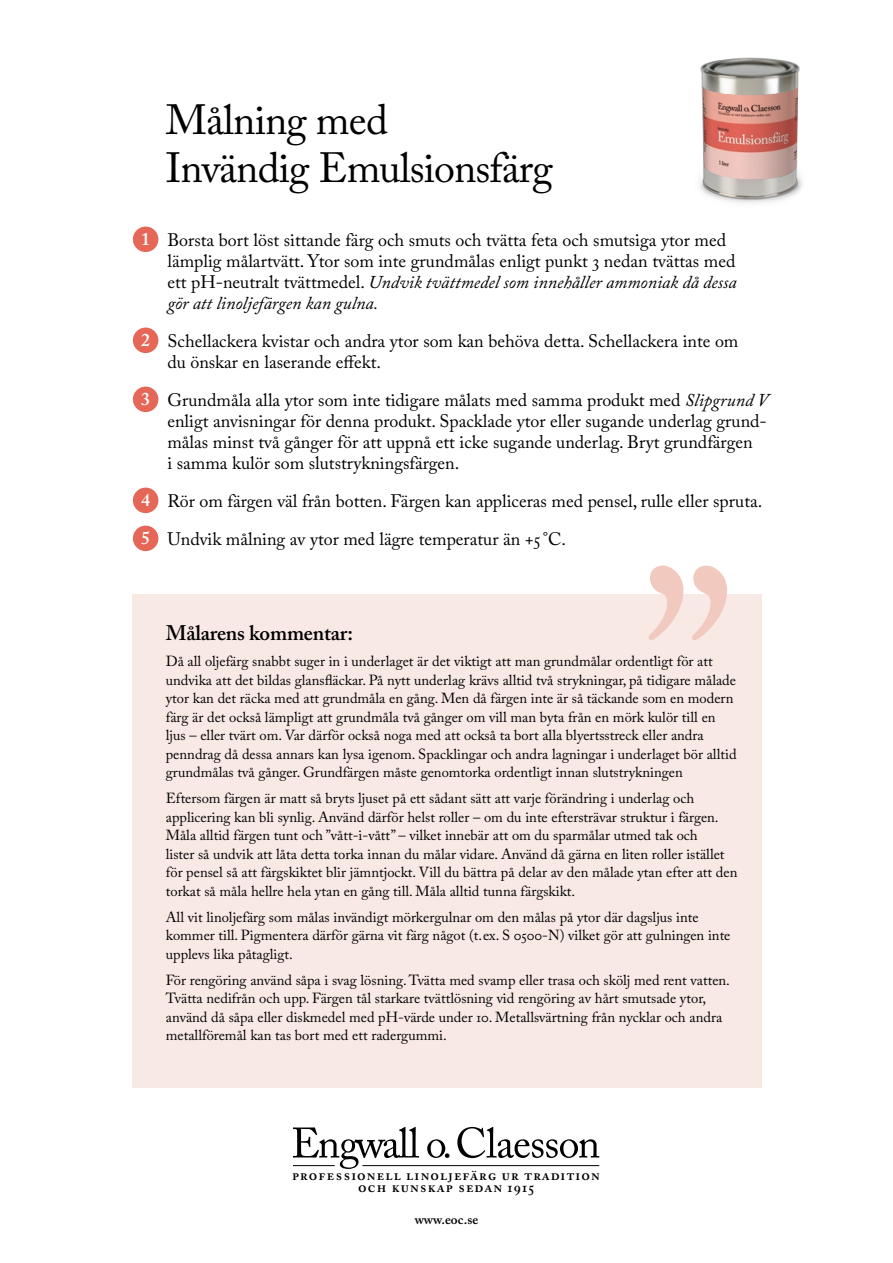
<style>
.page{position:relative;width:893px;height:1263px;background:#fff}
.page>*{position:absolute;margin:0;border:0;box-sizing:border-box;transform-origin:0 0}
.t1{font:42px/48px "Adobe Caslon Pro";letter-spacing:-.02em;color:#000}
.t2{font:600 21px "Adobe Caslon Pro";letter-spacing:-.01em;color:#000}
.t3{font:18px/21px "Adobe Caslon Pro";color:#000}
.t4{font:600 14.85px/12px "Adobe Caslon Pro";letter-spacing:.075em;color:#000;text-align:center}
.t5{font:14.55px/18.5px "Adobe Caslon Pro";color:#000}
.t6{font:600 13.5px "Adobe Caslon Pro";letter-spacing:.005em;color:#000}
.s1{font-weight:600;color:#fff}
.s2{font-style:italic}
</style>
<div class="page">
<div style="left:132px;top:595px;width:629px;height:493px;background:#f9e9e5"></div>
<div style="left:133px;top:227px;width:25px;height:25px;background:#e46758;border-radius:50%"></div>
<div style="left:133px;top:328px;width:25px;height:25px;background:#e46758;border-radius:50%"></div>
<div style="left:133px;top:387px;width:25px;height:25px;background:#e46758;border-radius:50%"></div>
<div style="left:133px;top:488px;width:25px;height:25px;background:#e46758;border-radius:50%"></div>
<div style="left:133px;top:526px;width:25px;height:25px;background:#e46758;border-radius:50%"></div>
<img style="left:699px;top:57px;width:103px;height:146px">
<svg style="left:703px;top:86px;width:95px;height:94px;background:#cb9087"></svg>
<svg style="left:293px;top:1127px;width:126px;height:42px"></svg>
<svg style="left:427px;top:1139px;width:22px;height:19px"></svg>
<svg style="left:457px;top:1127px;width:142px;height:31px"></svg>
<hr style="left:293px;top:1165px;width:42px;height:1px;background:#000">
<hr style="left:362px;top:1165px;width:237px;height:1px;background:#000">
<svg style="left:649px;top:566px;width:78px;height:74px"></svg>
<h1 class="t1" style="left:166px;top:96px;width:388px">Målning med<br>Invändig Emulsionsfärg</h1>
<p class="t3" style="left:167px;top:229px;width:571px;text-indent:-26px"><span class="s1">1</span> Borsta bort löst sittande färg och smuts och tvätta feta och smutsiga ytor med lämplig målartvätt. Ytor som inte grundmålas enligt punkt 3 nedan tvättas med ett pH-neutralt tvättmedel. <span class="s2">Undvik tvättmedel som innehåller ammoniak då dessa gör att linoljefärgen kan gulna.</span></p>
<p class="t3" style="left:167px;top:330px;width:572px;text-indent:-26px"><span class="s1">2</span> Schellackera kvistar och andra ytor som kan behöva detta. Schellackera inte om du önskar en laserande effekt.</p>
<p class="t3" style="left:167px;top:389px;width:602px;text-indent:-26px"><span class="s1">3</span> Grundmåla alla ytor som inte tidigare målats med samma produkt med <span class="s2">Slipgrund V </span>enligt anvisningar för denna produkt. Spacklade ytor eller sugande underlag grund&shy;målas minst två gånger för att uppnå ett icke sugande underlag. Bryt grundfärgen<br>i samma kulör som slutstrykningsfärgen.</p>
<p class="t3" style="left:141px;top:482px;width:623px;line-height:38px"><span class="s1">4</span> Rör om färgen väl från botten. Färgen kan appliceras med pensel, rulle eller spruta.<br><span class="s1">5</span> Undvik målning av ytor med lägre temperatur än +5°C.</p>
<h2 class="t2" style="left:166px;top:620px;width:189px">Målarens kommentar:</h2>
<p class="t5" style="left:166px;top:652px;width:572px">Då all oljefärg snabbt suger in i underlaget är det viktigt att man grundmålar ordentligt för att undvika att det bildas glansfläckar. På nytt underlag krävs alltid två strykningar, på tidigare målade ytor kan det räcka med att grundmåla en gång. Men då färgen inte är så täckande som en modern färg är det också lämpligt att grundmåla två gånger om vill man byta från en mörk kulör till en ljus – eller tvärt om. Var därför också noga med att också ta bort alla blyertsstreck eller andra penndrag då dessa annars kan lysa igenom. Spacklingar och andra lagningar i underlaget bör alltid grundmålas två gånger. Grundfärgen måste genomtorka ordentligt innan slutstrykningen</p>
<p class="t5" style="left:166px;top:789px;width:573px">Eftersom färgen är matt så bryts ljuset på ett sådant sätt att varje förändring i underlag och applicering kan bli synlig. Använd därför helst roller – om du inte eftersträvar struktur i färgen.<br>Måla alltid färgen tunt och ”vått-i-vått” – vilket innebär att om du sparmålar utmed tak och<br>lister så undvik att låta detta torka innan du målar vidare. Använd då gärna en liten roller istället för pensel så att färgskiktet blir jämntjockt. Vill du bättra på delar av den målade ytan efter att den torkat så måla hellre hela ytan en gång till. Måla alltid tunna färgskikt.</p>
<p class="t5" style="left:166px;top:907px;width:566px">All vit linoljefärg som målas invändigt mörkergulnar om den målas på ytor där dagsljus inte kommer till. Pigmentera därför gärna vit färg något (t.ex. S 0500-N) vilket gör att gulningen inte upplevs lika påtagligt.</p>
<p class="t5" style="left:166px;top:970px;width:566px">För rengöring använd såpa i svag lösning. Tvätta med svamp eller trasa och skölj med rent vatten.<br>Tvätta nedifrån och upp. Färgen tål starkare tvättlösning vid rengöring av hårt smutsade ytor, använd då såpa eller diskmedel med pH-värde under 10. Metallsvärtning från nycklar och andra metallföremål kan tas bort med ett radergummi.</p>
<p class="t4" style="left:292px;top:1169px;width:309px">professionell linoljefärg ur tradition och kunskap sedan 1915</p>
<p class="t6" style="left:415px;top:1211px;width:65px">www.eoc.se</p>
</div>
